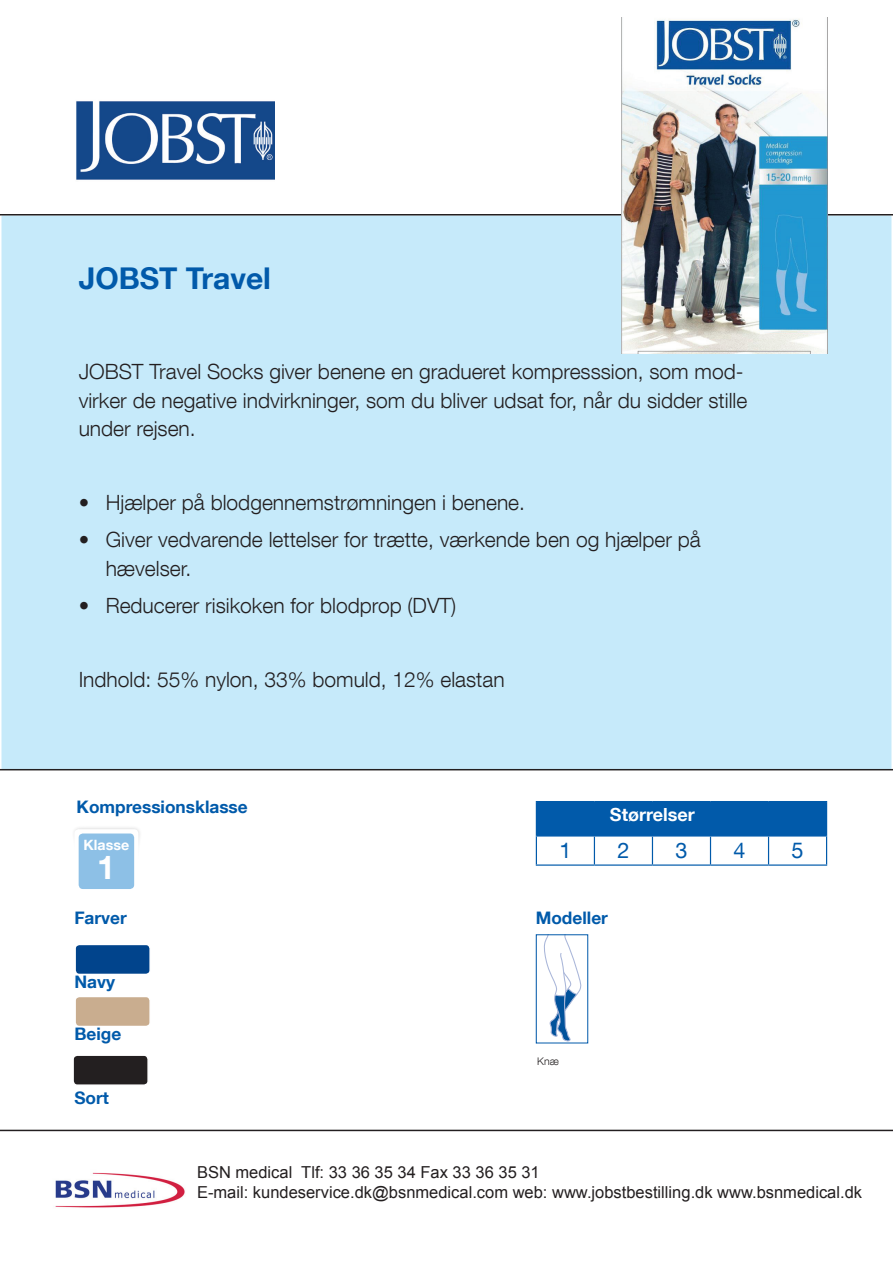
<style>
.page{position:relative;width:893px;height:1263px;background:#fff}
.page>*{position:absolute;margin:0;border:0;box-sizing:border-box;transform-origin:0 0}
.t1{font:700 32.85px "Helvetica Neue LT Com";color:#fff}
.t2{font:700 30px "Helvetica Neue LT Com";color:#015aaa}
.t3{font:21.75px "Helvetica Neue LT Com";color:#015aaa}
.t4{font:300 21px/28.5px "Helvetica Neue LT Com";color:#231f20}
.t5{font:700 18px "Helvetica Neue LT Com";color:#fff}
.t6{font:700 17.25px "Helvetica Neue LT Com";color:#015aaa}
.t7{font:16.5px/19.8px "Arial";color:#231f20}
.t8{font:700 14.25px "Helvetica Neue LT Com";color:#fff}
.t9{font:300 10.5px "Helvetica Neue LT Com";color:#231f20}
</style>
<div class="page">
<div style="left:1px;top:215px;width:891px;height:555px;background:#c6eafa"></div>
<img style="left:76px;top:101px;width:198px;height:79px">
<svg style="left:536px;top:801px;width:291px;height:63px"></svg>
<hr style="left:536px;top:864px;width:58px;height:2px;background:#015aaa">
<hr style="left:594px;top:864px;width:58px;height:2px;background:#015aaa">
<hr style="left:652px;top:864px;width:58px;height:2px;background:#015aaa">
<hr style="left:710px;top:864px;width:58px;height:2px;background:#015aaa">
<hr style="left:768px;top:864px;width:59px;height:2px;background:#015aaa">
<hr style="left:0;top:1130px;width:893px;height:1px;background:#231f20">
<img style="left:55px;top:1172px;width:130px;height:36px">
<hr style="left:0;top:769px;width:893px;height:1px;background:#231f20">
<hr style="left:0;top:214px;width:893px;height:1px;background:#231f20">
<img style="left:621px;top:17px;width:206px;height:337px">
<svg style="left:543px;top:936px;width:39px;height:105px"></svg>
<div style="left:536px;top:934px;width:52px;height:109px;border:1px solid #015aaa"></div>
<div style="left:71px;top:825px;width:71px;height:66px;background:#231f20;opacity:.25"></div>
<div style="left:74px;top:829px;width:64px;height:64px;background:#fff;border-radius:4px"></div>
<div style="left:79px;top:833px;width:55px;height:56px;background:#8dc0e6;border-radius:4px"></div>
<div style="left:75px;top:944px;width:75px;height:30px;background:#01448c;border-radius:4px"></div>
<div style="left:74px;top:944px;width:77px;height:31px;border:2px solid #fff;border-radius:4px"></div>
<div style="left:75px;top:996px;width:75px;height:30px;background:#c9ad8f;border-radius:4px"></div>
<div style="left:74px;top:996px;width:77px;height:31px;border:2px solid #fff;border-radius:4px"></div>
<div style="left:73px;top:1055px;width:75px;height:30px;background:#231f20;border-radius:4px"></div>
<div style="left:72px;top:1054px;width:77px;height:32px;border:2px solid #fff;border-radius:4px"></div>
<h2 class="t2" style="left:79px;top:260px;width:194px">JOBST Travel</h2>
<p class="t4" style="left:79px;top:357px;width:670px">JOBST Travel Socks giver benene en gradueret kompresssion, som mod&shy;virker de negative indvirkninger, som du bliver udsat for, når du sidder stille under rejsen.</p>
<p class="t4" style="left:79px;top:488px;width:448px">• Hjælper på blodgennemstrømningen i benene.</p>
<p class="t4" style="left:106px;top:525px;width:597px;text-indent:-27px">• Giver vedvarende lettelser for trætte, værkende ben og hjælper på hævelser.</p>
<p class="t4" style="left:79px;top:591px;width:379px">• Reducerer risikoken for blodprop (DVT)</p>
<p class="t4" style="left:79px;top:665px;width:427px">Indhold: 55% nylon, 33% bomuld, 12% elastan</p>
<p class="t6" style="left:77px;top:796px;width:173px">Kompressionsklasse</p>
<p class="t8" style="left:84px;top:836px;width:47px">Klasse</p>
<h1 class="t1" style="left:97px;top:846px;width:20px">1</h1>
<p class="t5" style="left:610px;top:803px;width:86px">Størrelser</p>
<p class="t3" style="left:559px;top:837px;width:14px">1</p>
<p class="t3" style="left:617px;top:837px;width:14px">2</p>
<p class="t3" style="left:675px;top:837px;width:14px">3</p>
<p class="t3" style="left:733px;top:837px;width:14px">4</p>
<p class="t3" style="left:791px;top:837px;width:14px">5</p>
<p class="t6" style="left:74px;top:907px;width:54px">Farver</p>
<p class="t6" style="left:536px;top:907px;width:74px">Modeller</p>
<p class="t6" style="left:74px;top:970px;width:42px">Navy</p>
<p class="t6" style="left:74px;top:1023px;width:48px">Beige</p>
<p class="t6" style="left:74px;top:1086px;width:36px">Sort</p>
<p class="t9" style="left:537px;top:1055px;width:23px">Knæ</p>
<p class="t7" style="left:197px;top:1162px;width:667px">BSN medical Tlf: 33 36 35 34 Fax 33 36 35 31<br>E-mail: kundeservice.dk@bsnmedical.com web: www.jobstbestilling.dk www.bsnmedical.dk</p>
</div>
